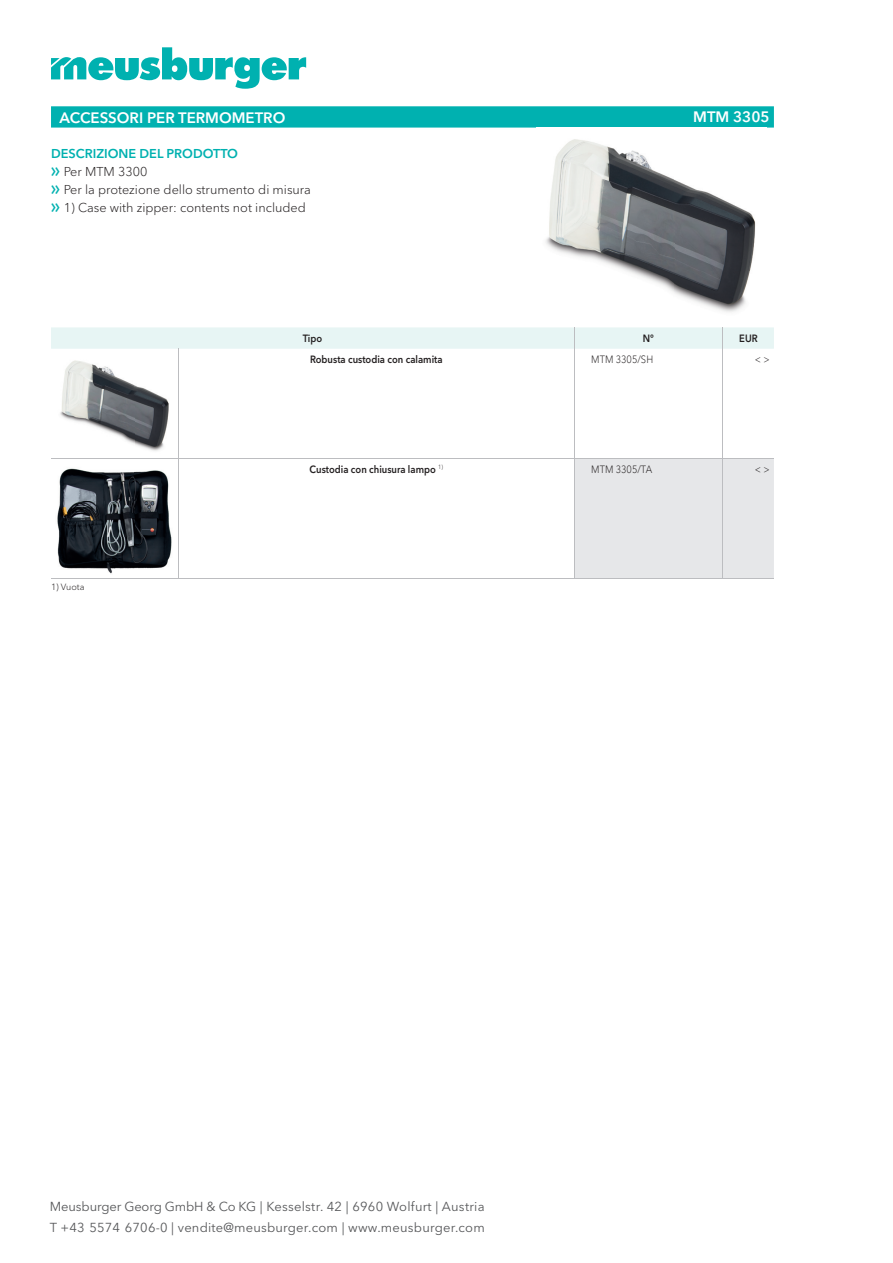
<style>
.page{position:relative;width:893px;height:1263px;background:#fff}
.page>*{position:absolute;margin:0;border:0;box-sizing:border-box;transform-origin:0 0}
.t1{font:600 15px "Avenir Next W1 G";color:#fff}
.t2{font:12.9px/20.7px "Avenir Next W1 G";letter-spacing:.015em;color:#57585a}
.t3{font:300 12.75px/18px "Avenir Next W1 G";color:#231f20}
.t4{font:600 10.5px "Avenir Next W1 G";color:#231f20;scale:.9 1}
.t5{font:300 10.5px "Avenir Next W1 G";color:#231f20;scale:.9 1}
.t6{font:300 9px "Avenir Next W1 G";color:#231f20}
.s1{font-weight:600;color:#00b1b0}
.s2{font-family:"Meusburger Sonderzeichen";font-weight:400;color:#00b1b0}
</style>
<div class="page">
<svg style="left:51px;top:47px;width:255px;height:42px"></svg>
<svg style="left:51px;top:106px;width:723px;height:22px;background:#0ab4b3"></svg>
<img style="left:545px;top:139px;width:211px;height:173px">
<div style="left:575px;top:459px;width:199px;height:119px;background:#e6e7e9"></div>
<div style="left:51px;top:327px;width:723px;height:22px;background:#e7f5f4"></div>
<hr style="left:178px;top:349px;width:1px;height:109px;background:#bcbdc0">
<hr style="left:574px;top:349px;width:1px;height:109px;background:#bcbdc0">
<hr style="left:723px;top:349px;width:1px;height:109px;background:#bcbdc0">
<hr style="left:178px;top:459px;width:1px;height:119px;background:#bcbdc0">
<hr style="left:574px;top:459px;width:1px;height:119px;background:#bcbdc0">
<hr style="left:723px;top:459px;width:1px;height:119px;background:#bcbdc0">
<hr style="left:51px;top:458px;width:128px;height:1px;background:#bcbdc0">
<hr style="left:179px;top:458px;width:395px;height:1px;background:#bcbdc0">
<hr style="left:574px;top:458px;width:149px;height:1px;background:#bcbdc0">
<hr style="left:723px;top:458px;width:51px;height:1px;background:#bcbdc0">
<hr style="left:51px;top:578px;width:128px;height:1px;background:#bcbdc0">
<hr style="left:179px;top:578px;width:395px;height:1px;background:#bcbdc0">
<hr style="left:574px;top:578px;width:149px;height:1px;background:#bcbdc0">
<hr style="left:723px;top:578px;width:51px;height:1px;background:#bcbdc0">
<img style="left:60px;top:360px;width:109px;height:91px">
<img style="left:57px;top:468px;width:115px;height:106px">
<p class="t1" style="left:60px;top:108px;width:227px">ACCESSORI PER TERMOMETRO</p>
<p class="t1" style="left:693px;top:108px;width:78px">MTM 3305</p>
<p class="t3" style="left:51px;top:145px;width:261px"><span class="s1">DESCRIZIONE DEL PRODOTTO<br></span><span class="s2">f</span> Per MTM 3300<br><span class="s2">f</span> Per la protezione dello strumento di misura <span class="s2">f</span> 1) Case with zipper: contents not included</p>
<p class="t4" style="left:303px;top:332px;width:23px">Tipo</p>
<p class="t4" style="left:643px;top:332px;width:14px">N°</p>
<p class="t4" style="left:739px;top:332px;width:22px">EUR</p>
<p class="t4" style="left:310px;top:353px;width:149px">Robusta custodia con calamita</p>
<p class="t5" style="left:591px;top:353px;width:70px">MTM 3305/SH</p>
<p class="t5" style="left:755px;top:353px;width:18px">&lt; &gt;</p>
<p class="t6" style="left:51px;top:581px;width:35px">1) Vuota</p>
<p class="t4" style="left:310px;top:463px;width:150px">Custodia con chiusura lampo <sup>1)</sup></p>
<p class="t5" style="left:591px;top:463px;width:69px">MTM 3305/TA</p>
<p class="t5" style="left:755px;top:463px;width:18px">&lt; &gt;</p>
<p class="t2" style="left:50px;top:1196px;width:436px">Meusburger Georg GmbH &amp; Co KG | Kesselstr. 42 | 6960 Wolfurt | Austria<br>T +43 5574 6706-0 | vendite@meusburger.com | www.meusburger.com</p>
</div>
